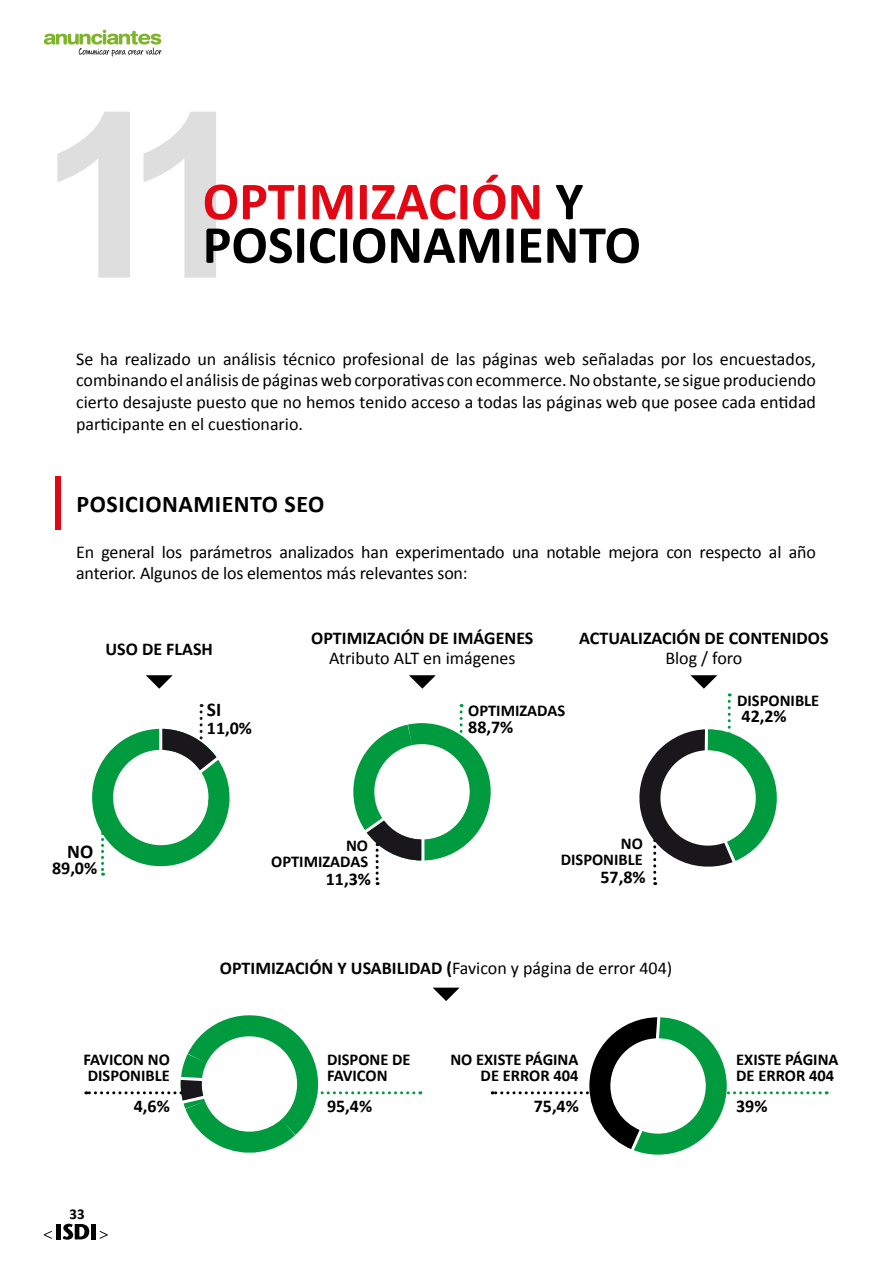
<style>
.page{position:relative;width:893px;height:1263px;background:#fff}
.page>*{position:absolute;margin:0;border:0;box-sizing:border-box;transform-origin:0 0}
.t1{font:700 54px/43.5px "Calibri";color:#000}
.t2{font:700 24px "Calibri";letter-spacing:.02em;color:#000}
.t3{font:700 19.5px "Calibri";color:#000}
.t4{font:18px/21.6px "Calibri";letter-spacing:-.01em;color:#000;text-align:justify}
.t5{font:700 18px "Calibri";color:#000}
.t6{font:700 16.5px/16.5px "Calibri";color:#000;text-align:right}
.t7{font:700 15px "Calibri";color:#000}
.s1{color:#e30613}
.s2{font-weight:700}
</style>
<div class="page">
<svg style="left:44px;top:30px;width:118px;height:26px"></svg>
<div style="left:56px;top:1224px;width:5px;height:15px;background:#000"></div>
<svg style="left:63px;top:1224px;width:26px;height:16px"></svg>
<hr style="left:91px;top:1224px;width:4px;height:15px;background:#000">
<svg style="left:44px;top:1231px;width:8px;height:8px"></svg>
<svg style="left:100px;top:1231px;width:8px;height:8px"></svg>
<svg style="left:57px;top:112px;width:73px;height:166px"></svg>
<svg style="left:144px;top:112px;width:72px;height:166px"></svg>
<div style="left:55px;top:476px;width:5px;height:54px;background:#e30613"></div>
<svg style="left:433px;top:988px;width:26px;height:13px"></svg>
<svg style="left:146px;top:675px;width:27px;height:14px"></svg>
<svg style="left:409px;top:675px;width:27px;height:14px"></svg>
<svg style="left:639px;top:675px;width:135px;height:210px"></svg>
<svg style="left:492px;top:1017px;width:328px;height:138px"></svg>
<svg style="left:92px;top:704px;width:138px;height:172px"></svg>
<svg style="left:353px;top:704px;width:138px;height:181px"></svg>
<svg style="left:86px;top:1015px;width:328px;height:138px"></svg>
<h1 class="t1" style="left:203px;top:179px;width:440px"><span class="s1">OPTIMIZACIÓN</span> Y<br>POSICIONAMIENTO</h1>
<p class="t4" style="left:76px;top:348px;width:741px">Se ha realizado un análisis técnico profesional de las páginas web señaladas por los encuestados, combinando el análisis de páginas web corporativas con ecommerce. No obstante, se sigue produciendo cierto desajuste puesto que no hemos tenido acceso a todas las páginas web que posee cada entidad participante en el cuestionario.</p>
<h2 class="t2" style="left:77px;top:488px;width:249px">POSICIONAMIENTO SEO</h2>
<p class="t4" style="left:76px;top:541px;width:741px">En general los parámetros analizados han experimentado una notable mejora con respecto al año anterior. Algunos de los elementos más relevantes son:</p>
<p class="t5" style="left:106px;top:638px;width:109px">USO DE FLASH</p>
<p class="t3" style="left:207px;top:697px;width:16px">SI</p>
<p class="t5" style="left:207px;top:716px;width:47px">11,0%</p>
<p class="t5" style="left:311px;top:627px;width:224px">OPTIMIZACIÓN DE IMÁGENES</p>
<p class="t4" style="left:329px;top:647px;width:188px">Atributo ALT en imágenes</p>
<p class="t6" style="left:468px;top:703px;width:98px">OPTIMIZADAS</p>
<p class="t5" style="left:468px;top:715px;width:47px">88,7%</p>
<p class="t5" style="left:579px;top:627px;width:251px">ACTUALIZACIÓN DE CONTENIDOS</p>
<p class="t4" style="left:665px;top:647px;width:79px">Blog / foro</p>
<p class="t6" style="left:737px;top:692px;width:84px">DISPONIBLE</p>
<p class="t5" style="left:741px;top:705px;width:47px">42,2%</p>
<p class="t3" style="left:67px;top:839px;width:28px">NO</p>
<p class="t5" style="left:52px;top:857px;width:47px">89,0%</p>
<p class="t6" style="left:271px;top:837px;width:98px">NO<br>OPTIMIZADAS</p>
<p class="t5" style="left:326px;top:867px;width:47px">11,3%</p>
<p class="t6" style="left:561px;top:835px;width:84px">NO<br>DISPONIBLE</p>
<p class="t5" style="left:600px;top:866px;width:47px">57,8%</p>
<p class="t4" style="left:220px;top:957px;width:454px"><span class="s2">OPTIMIZACIÓN Y USABILIDAD (</span>Favicon y página de error 404)</p>
<p class="t6" style="left:84px;top:1051px;width:88px;text-align:left">FAVICON NO<br>DISPONIBLE</p>
<p class="t6" style="left:327px;top:1051px;width:85px;text-align:left">DISPONE DE<br>FAVICON</p>
<p class="t6" style="left:450px;top:1051px;width:130px">NO EXISTE PÁGINA<br>DE ERROR 404</p>
<p class="t6" style="left:736px;top:1051px;width:104px;text-align:left">EXISTE PÁGINA<br>DE ERROR 404</p>
<p class="t7" style="left:70px;top:1204px;width:17px">33</p>
<p class="t5" style="left:327px;top:1094px;width:47px">95,4%</p>
<p class="t5" style="left:736px;top:1094px;width:33px">39%</p>
<p class="t5" style="left:134px;top:1094px;width:38px">4,6%</p>
<p class="t5" style="left:534px;top:1094px;width:47px">75,4%</p>
</div>
